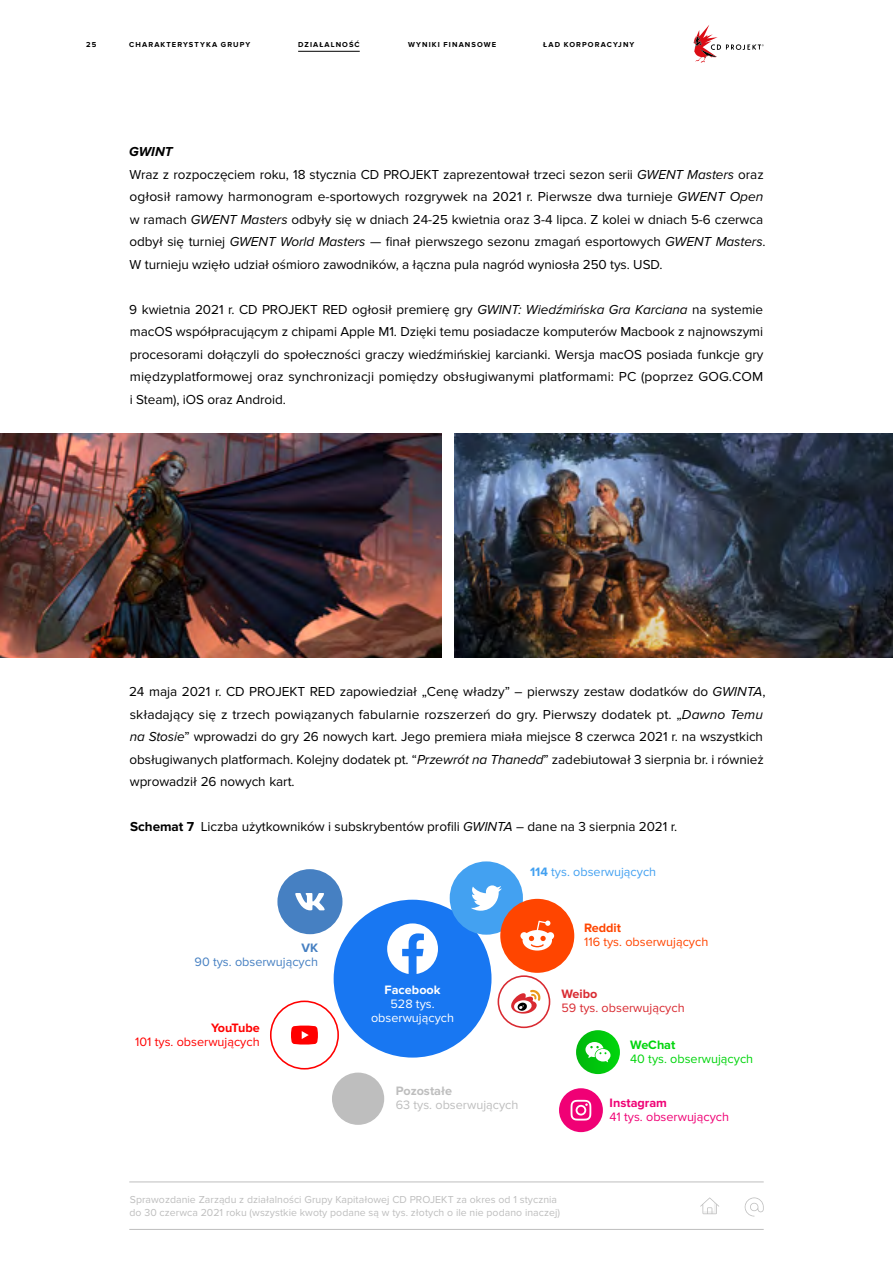
<style>
.page{position:relative;width:893px;height:1263px;background:#fff}
.page>*{position:absolute;margin:0;border:0;box-sizing:border-box;transform-origin:0 0}
.t1{font:13.5px/22.5px "Proxima Nova";letter-spacing:-.005em;color:#000}
.t2{font:12.6px/14.2px "Proxima Nova";color:#fff;text-align:center}
.t3{font:12.6px "Proxima Nova";color:#43a1f1}
.t4{font:12.6px "Proxima Nova";color:#f00}
.t5{font:12.6px "Proxima Nova";color:#ff4500}
.t6{font:12.6px "Proxima Nova";color:#00d50c}
.t7{font:12.6px "Proxima Nova";color:#bebebe}
.t8{font:12.6px "Proxima Nova";color:#f00075}
.t9{font:12.6px "Proxima Nova";color:#4680c2}
.t10{font:12.6px "Proxima Nova";color:#d92a31}
.t11{font:700 12.6px "Proxima Nova";color:#bebebe}
.t12{font:700 12.6px "Proxima Nova";color:#f00075}
.t13{font:700 12.6px "Proxima Nova";color:#fff}
.t14{font:700 12.6px "Proxima Nova";letter-spacing:-.035em;color:#f00}
.t15{font:700 12.6px "Proxima Nova";color:#00d50c}
.t16{font:700 12.6px "Proxima Nova";color:#ff4500}
.t17{font:700 12.6px "Proxima Nova";color:#d92a31}
.t18{font:700 12.6px "Proxima Nova";color:#4680c2}
.t19{font:10.5px/12.6px "Proxima Nova";letter-spacing:.005em;color:#bebebe}
.t20{font:700 7.5px "Proxima Nova";letter-spacing:.145em;color:#000}
.s1{font-weight:700;font-style:italic}
.s2{font-style:italic}
.s3{font-weight:700}
</style>
<div class="page">
<hr style="left:129px;top:1182px;width:635px;height:1px;background:#bebebe">
<hr style="left:129px;top:1229px;width:635px;height:1px;background:#bebebe">
<svg style="left:700px;top:1197px;width:19px;height:17px"></svg>
<svg style="left:745px;top:1197px;width:19px;height:19px"></svg>
<hr style="left:298px;top:51px;width:62px;height:1px;background:#000">
<svg style="left:576px;top:1030px;width:44px;height:44px"></svg>
<svg style="left:585px;top:1042px;width:25px;height:20px"></svg>
<div style="left:332px;top:1072px;width:52px;height:53px;background:#bebebe;border-radius:50%"></div>
<div style="left:559px;top:1088px;width:44px;height:44px;background:#f00075;border-radius:50%"></div>
<svg style="left:571px;top:1100px;width:20px;height:20px"></svg>
<div style="left:334px;top:900px;width:157px;height:157px;background:#1877f2;border-radius:50%"></div>
<svg style="left:387px;top:923px;width:51px;height:51px"></svg>
<div style="left:450px;top:861px;width:73px;height:74px;background:#43a1f1;border-radius:50%"></div>
<svg style="left:471px;top:885px;width:31px;height:26px"></svg>
<svg style="left:270px;top:1000px;width:69px;height:69px"></svg>
<div style="left:277px;top:869px;width:65px;height:65px;background:#4680c2;border-radius:50%"></div>
<svg style="left:295px;top:893px;width:30px;height:17px"></svg>
<div style="left:500px;top:899px;width:74px;height:74px;background:#ff4500;border-radius:50%"></div>
<svg style="left:520px;top:920px;width:34px;height:30px"></svg>
<svg style="left:498px;top:975px;width:52px;height:53px"></svg>
<img style="left:1px;top:434px;width:440px;height:224px">
<img style="left:455px;top:434px;width:438px;height:224px">
<svg style="left:693px;top:25px;width:71px;height:38px"></svg>
<p class="t20" style="left:86px;top:40px;width:12px">25</p>
<p class="t20" style="left:129px;top:40px;width:123px">CHARAKTERYSTYKA GRUPY</p>
<p class="t20" style="left:298px;top:40px;width:63px">DZIAŁALNOŚĆ</p>
<p class="t20" style="left:408px;top:40px;width:90px">WYNIKI FINANSOWE</p>
<p class="t20" style="left:543px;top:40px;width:93px">ŁAD KORPORACYJNY</p>
<p class="t1" style="left:129px;top:140px;width:638px"><span class="s1">GWINT<br></span>Wraz z rozpoczęciem roku, 18 stycznia CD PROJEKT zaprezentował trzeci sezon serii <span class="s2">GWENT Masters</span> oraz ogłosił ramowy harmonogram e-sportowych rozgrywek na 2021 r. Pierwsze dwa turnieje <span class="s2">GWENT Open </span>w ramach <span class="s2">GWENT Masters</span> odbyły się w dniach 24-25 kwietnia oraz 3-4 lipca. Z kolei w dniach 5-6 czerwca odbył się turniej <span class="s2">GWENT World Masters</span> — finał pierwszego sezonu zmagań esportowych <span class="s2">GWENT Masters</span>.<br>W turnieju wzięło udział ośmioro zawodników, a łączna pula nagród wyniosła 250 tys. USD.</p>
<p class="t1" style="left:129px;top:298px;width:636px;text-align:justify">9 kwietnia 2021 r. CD PROJEKT RED ogłosił premierę gry <span class="s2">GWINT: Wiedźmińska Gra Karciana</span> na systemie macOS współpracującym z chipami Apple M1. Dzięki temu posiadacze komputerów Macbook z najnowszymi procesorami dołączyli do społeczności graczy wiedźmińskiej karcianki. Wersja macOS posiada funkcje gry międzyplatformowej oraz synchronizacji pomiędzy obsługiwanymi platformami: PC (poprzez GOG.COM i Steam), iOS oraz Android.</p>
<p class="t1" style="left:129px;top:680px;width:638px">24 maja 2021 r. CD PROJEKT RED zapowiedział „Cenę władzy” – pierwszy zestaw dodatków do <span class="s2">GWINTA</span>, składający się z trzech powiązanych fabularnie rozszerzeń do gry. Pierwszy dodatek pt. „<span class="s2">Dawno Temu na Stosie</span>” wprowadzi do gry 26 nowych kart. Jego premiera miała miejsce 8 czerwca 2021 r. na wszystkich obsługiwanych platformach. Kolejny dodatek pt. “<span class="s2">Przewrót na Thanedd</span>” zadebiutował 3 sierpnia br. i również wprowadził 26 nowych kart.</p>
<p class="t1" style="left:130px;top:815px;width:548px"><span class="s3">Schemat 7</span> Liczba użytkowników i subskrybentów profili <span class="s2">GWINTA</span> – dane na 3 sierpnia 2021 r.</p>
<p class="t18" style="left:301px;top:940px;width:18px">VK</p>
<p class="t9" style="left:195px;top:955px;width:125px">90 tys. obserwujących</p>
<p class="t14" style="left:211px;top:1020px;width:50px">YouTube</p>
<p class="t4" style="left:135px;top:1034px;width:126px">101 tys. obserwujących</p>
<p class="t3" style="left:530px;top:864px;width:128px"><span class="s3">114</span> tys. obserwujących</p>
<p class="t13" style="left:385px;top:982px;width:58px">Facebook</p>
<p class="t2" style="left:371px;top:997px;width:85px">528 tys. obserwujących</p>
<p class="t16" style="left:584px;top:921px;width:38px">Reddit</p>
<p class="t5" style="left:584px;top:935px;width:126px">116 tys. obserwujących</p>
<p class="t17" style="left:561px;top:987px;width:37px">Weibo</p>
<p class="t10" style="left:561px;top:1001px;width:125px">59 tys. obserwujących</p>
<p class="t15" style="left:630px;top:1037px;width:47px">WeChat</p>
<p class="t6" style="left:630px;top:1051px;width:124px">40 tys. obserwujących</p>
<p class="t11" style="left:396px;top:1084px;width:58px">Pozostałe</p>
<p class="t7" style="left:396px;top:1098px;width:124px">63 tys. obserwujących</p>
<p class="t12" style="left:610px;top:1095px;width:59px">Instagram</p>
<p class="t8" style="left:610px;top:1109px;width:121px">41 tys. obserwujących</p>
<p class="t19" style="left:130px;top:1193px;width:432px">Sprawozdanie Zarządu z działalności Grupy Kapitałowej CD PROJEKT za okres od 1 stycznia do 30 czerwca 2021 roku (wszystkie kwoty podane są w tys. złotych o ile nie podano inaczej)</p>
</div>
